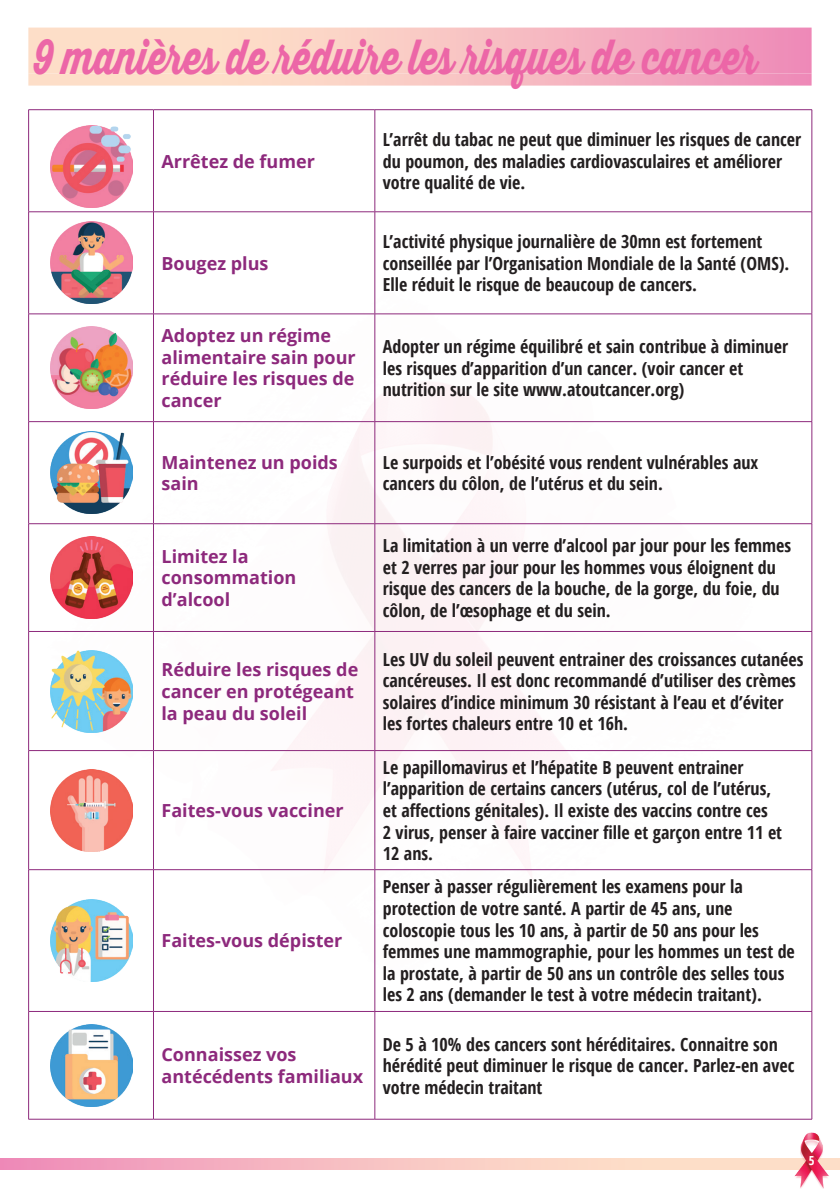
<style>
.page{position:relative;width:840px;height:1191px;background:#fff}
.page>*{position:absolute;margin:0;border:0;box-sizing:border-box;transform-origin:0 0}
.entrée_de_secteur{font:48px "Thirsty Script Extrabold Demo";color:#ec66a7;scale:.76 1}
.Texte_courant{font:700 condensed 18px/21.6px "Open Sans";color:#231f20}
.entrée_de_paragraphe{font:700 18px/21.6px "Open Sans";color:#8d297c}
.t1{font:700 condensed 12.4px "Open Sans";color:#fff}
</style>
<div class="page">
<img style="left:0;top:27px;width:839px;height:1162px">
<svg style="left:0;top:1158px;width:839px;height:11px;background:#f7c0c2"></svg>
<img style="left:792px;top:1131px;width:37px;height:57px">
<svg style="left:28px;top:28px;width:783px;height:46px;background:#f8c3c3"></svg>
<svg style="left:28px;top:74px;width:783px;height:12px;background:#f8c4c5"></svg>
<hr style="left:28px;top:109px;width:125px;height:1px;background:#8d297c">
<hr style="left:28px;top:110px;width:1px;height:101px;background:#8d297c">
<hr style="left:153px;top:109px;width:221px;height:1px;background:#8d297c">
<hr style="left:153px;top:110px;width:1px;height:101px;background:#8d297c">
<hr style="left:374px;top:109px;width:437px;height:1px;background:#8d297c">
<hr style="left:374px;top:110px;width:1px;height:101px;background:#8d297c">
<hr style="left:811px;top:110px;width:1px;height:101px;background:#8d297c">
<hr style="left:28px;top:211px;width:125px;height:1px;background:#8d297c">
<hr style="left:28px;top:212px;width:1px;height:102px;background:#8d297c">
<hr style="left:153px;top:211px;width:221px;height:1px;background:#8d297c">
<hr style="left:153px;top:212px;width:1px;height:102px;background:#8d297c">
<hr style="left:374px;top:211px;width:437px;height:1px;background:#8d297c">
<hr style="left:374px;top:212px;width:1px;height:102px;background:#8d297c">
<hr style="left:811px;top:212px;width:1px;height:102px;background:#8d297c">
<hr style="left:28px;top:313px;width:125px;height:1px;background:#8d297c">
<hr style="left:28px;top:314px;width:1px;height:107px;background:#8d297c">
<hr style="left:153px;top:313px;width:221px;height:1px;background:#8d297c">
<hr style="left:153px;top:314px;width:1px;height:107px;background:#8d297c">
<hr style="left:374px;top:313px;width:437px;height:1px;background:#8d297c">
<hr style="left:374px;top:314px;width:1px;height:107px;background:#8d297c">
<hr style="left:811px;top:314px;width:1px;height:107px;background:#8d297c">
<hr style="left:28px;top:421px;width:125px;height:1px;background:#8d297c">
<hr style="left:28px;top:422px;width:1px;height:101px;background:#8d297c">
<hr style="left:153px;top:421px;width:221px;height:1px;background:#8d297c">
<hr style="left:153px;top:422px;width:1px;height:101px;background:#8d297c">
<hr style="left:374px;top:421px;width:437px;height:1px;background:#8d297c">
<hr style="left:374px;top:422px;width:1px;height:101px;background:#8d297c">
<hr style="left:811px;top:422px;width:1px;height:101px;background:#8d297c">
<hr style="left:28px;top:523px;width:125px;height:1px;background:#8d297c">
<hr style="left:28px;top:524px;width:1px;height:107px;background:#8d297c">
<hr style="left:153px;top:523px;width:221px;height:1px;background:#8d297c">
<hr style="left:153px;top:524px;width:1px;height:107px;background:#8d297c">
<hr style="left:374px;top:523px;width:437px;height:1px;background:#8d297c">
<hr style="left:374px;top:524px;width:1px;height:107px;background:#8d297c">
<hr style="left:811px;top:524px;width:1px;height:107px;background:#8d297c">
<hr style="left:28px;top:631px;width:125px;height:1px;background:#8d297c">
<hr style="left:28px;top:631px;width:1px;height:119px;background:#8d297c">
<hr style="left:153px;top:631px;width:221px;height:1px;background:#8d297c">
<hr style="left:153px;top:631px;width:1px;height:119px;background:#8d297c">
<hr style="left:374px;top:631px;width:437px;height:1px;background:#8d297c">
<hr style="left:374px;top:631px;width:1px;height:119px;background:#8d297c">
<hr style="left:811px;top:631px;width:1px;height:119px;background:#8d297c">
<hr style="left:28px;top:750px;width:125px;height:1px;background:#8d297c">
<hr style="left:28px;top:751px;width:1px;height:118px;background:#8d297c">
<hr style="left:153px;top:750px;width:221px;height:1px;background:#8d297c">
<hr style="left:153px;top:751px;width:1px;height:118px;background:#8d297c">
<hr style="left:374px;top:750px;width:437px;height:1px;background:#8d297c">
<hr style="left:374px;top:751px;width:1px;height:118px;background:#8d297c">
<hr style="left:811px;top:751px;width:1px;height:118px;background:#8d297c">
<hr style="left:28px;top:869px;width:125px;height:1px;background:#8d297c">
<hr style="left:28px;top:870px;width:1px;height:141px;background:#8d297c">
<hr style="left:153px;top:869px;width:221px;height:1px;background:#8d297c">
<hr style="left:153px;top:870px;width:1px;height:141px;background:#8d297c">
<hr style="left:374px;top:869px;width:437px;height:1px;background:#8d297c">
<hr style="left:374px;top:870px;width:1px;height:141px;background:#8d297c">
<hr style="left:811px;top:870px;width:1px;height:141px;background:#8d297c">
<hr style="left:28px;top:1011px;width:125px;height:1px;background:#8d297c">
<hr style="left:28px;top:1011px;width:1px;height:108px;background:#8d297c">
<hr style="left:153px;top:1011px;width:221px;height:1px;background:#8d297c">
<hr style="left:153px;top:1011px;width:1px;height:108px;background:#8d297c">
<hr style="left:374px;top:1011px;width:437px;height:1px;background:#8d297c">
<hr style="left:374px;top:1011px;width:1px;height:108px;background:#8d297c">
<hr style="left:811px;top:1011px;width:1px;height:108px;background:#8d297c">
<hr style="left:28px;top:1118px;width:125px;height:1px;background:#8d297c">
<hr style="left:153px;top:1118px;width:221px;height:1px;background:#8d297c">
<hr style="left:374px;top:1118px;width:437px;height:1px;background:#8d297c">
<img style="left:50px;top:126px;width:82px;height:82px">
<img style="left:50px;top:222px;width:82px;height:82px">
<img style="left:50px;top:327px;width:82px;height:82px">
<img style="left:50px;top:432px;width:82px;height:81px">
<img style="left:50px;top:536px;width:82px;height:82px">
<img style="left:50px;top:650px;width:82px;height:82px">
<img style="left:50px;top:769px;width:82px;height:82px">
<img style="left:50px;top:899px;width:82px;height:82px">
<img style="left:50px;top:1024px;width:82px;height:82px">
<p class="entrée_de_secteur" style="left:34px;top:20px;width:953px">9 manières de réduire les risques de cancer</p>
<p class="entrée_de_paragraphe" style="left:161px;top:150px;width:155px">Arrêtez de fumer</p>
<p class="entrée_de_paragraphe" style="left:161px;top:252px;width:108px">Bougez plus</p>
<p class="Texte_courant" style="left:382px;top:128px;width:419px">L’arrêt du tabac ne peut que diminuer les risques de cancer du poumon, des maladies cardiovasculaires et améliorer votre qualité de vie.</p>
<p class="Texte_courant" style="left:382px;top:230px;width:408px">L’activité physique journalière de 30mn est fortement conseillée par l’Organisation Mondiale de la Santé (OMS).<br>Elle réduit le risque de beaucoup de cancers.</p>
<p class="entrée_de_paragraphe" style="left:161px;top:324px;width:196px">Adoptez un régime alimentaire sain pour réduire les risques de cancer</p>
<p class="Texte_courant" style="left:382px;top:335px;width:406px">Adopter un régime équilibré et sain contribue à diminuer les risques d’apparition d’un cancer. (voir cancer et nutrition sur le site www.atoutcancer.org)</p>
<p class="entrée_de_paragraphe" style="left:161px;top:451px;width:178px">Maintenez un poids sain</p>
<p class="Texte_courant" style="left:382px;top:451px;width:377px">Le surpoids et l’obésité vous rendent vulnérables aux cancers du côlon, de l’utérus et du sein.</p>
<p class="entrée_de_paragraphe" style="left:161px;top:545px;width:136px">Limitez la consommation d’alcool</p>
<p class="Texte_courant" style="left:382px;top:534px;width:409px">La limitation à un verre d’alcool par jour pour les femmes et 2 verres par jour pour les hommes vous éloignent du risque des cancers de la bouche, de la gorge, du foie, du côlon, de l’œsophage et du sein.</p>
<p class="entrée_de_paragraphe" style="left:161px;top:658px;width:198px">Réduire les risques de cancer en protégeant la peau du soleil</p>
<p class="Texte_courant" style="left:382px;top:648px;width:422px">Les UV du soleil peuvent entrainer des croissances cutanées cancéreuses. Il est donc recommandé d’utiliser des crèmes solaires d’indice minimum 30 résistant à l’eau et d’éviter les fortes chaleurs entre 10 et 16h.</p>
<p class="entrée_de_paragraphe" style="left:161px;top:799px;width:184px">Faites-vous vacciner</p>
<p class="entrée_de_paragraphe" style="left:161px;top:929px;width:182px">Faites-vous dépister</p>
<p class="Texte_courant" style="left:382px;top:756px;width:400px">Le papillomavirus et l’hépatite B peuvent entrainer l’apparition de certains cancers (utérus, col de l’utérus, et affections génitales). Il existe des vaccins contre ces<br>2 virus, penser à faire vacciner fille et garçon entre 11 et 12 ans.</p>
<p class="Texte_courant" style="left:382px;top:875px;width:413px">Penser à passer régulièrement les examens pour la protection de votre santé. A partir de 45 ans, une coloscopie tous les 10 ans, à partir de 50 ans pour les femmes une mammographie, pour les hommes un test de la prostate, à partir de 50 ans un contrôle des selles tous les 2 ans (demander le test à votre médecin traitant).</p>
<p class="entrée_de_paragraphe" style="left:161px;top:1043px;width:203px">Connaissez vos antécédents familiaux</p>
<p class="Texte_courant" style="left:382px;top:1032px;width:413px">De 5 à 10% des cancers sont héréditaires. Connaitre son hérédité peut diminuer le risque de cancer. Parlez-en avec votre médecin traitant</p>
<p class="t1" style="left:808px;top:1151px;width:7px">5</p>
</div>
